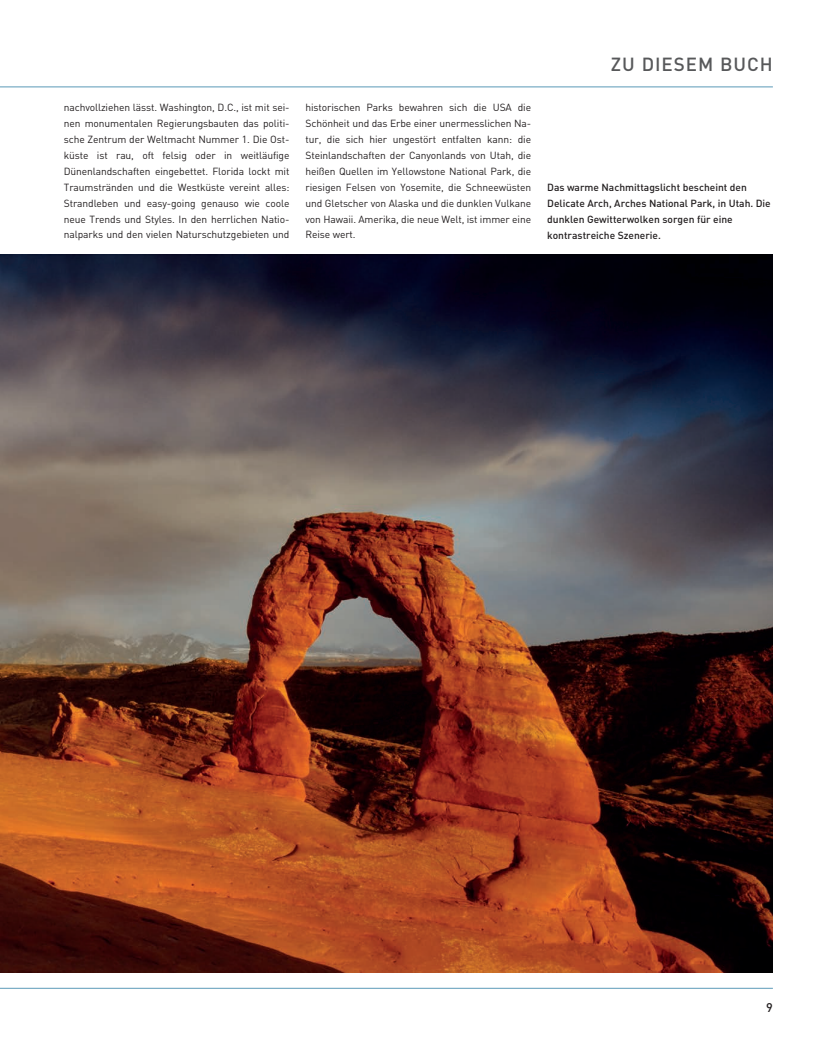
<style>
.page{position:relative;width:819px;height:1046px;background:#fff}
.page>*{position:absolute;margin:0;border:0;box-sizing:border-box;transform-origin:0 0}
.t1{font:500 18.75px "DIN";letter-spacing:.05em;color:#57585a}
.t2{font:500 12.5px "DIN";color:#231f20}
.t3{font:10.25px/16px "DIN";letter-spacing:-.01em;color:#231f20;text-align:justify}
.t4{font:500 10.25px/16px "DIN";color:#231f20}
</style>
<div class="page">
<hr style="left:0;top:86px;width:772px;height:1px;background:#7caec6">
<hr style="left:0;top:987px;width:772px;height:1px;background:#7caec6">
<img style="left:0;top:254px;width:772px;height:718px">
<p class="t3" style="left:64px;top:100px;width:227px">nachvollziehen lässt. Washington, D.C., ist mit sei&shy;nen monumentalen Regierungsbauten das politi&shy;sche Zentrum der Weltmacht Nummer 1. Die Ost&shy;küste ist rau, oft felsig oder in weitläufige Dünenlandschaften eingebettet. Florida lockt mit Traumstränden und die Westküste vereint alles:<br>Strandleben und easy-going genauso wie coole neue Trends und Styles. In den herrlichen Natio&shy;nalparks und den vielen Naturschutzgebieten und</p>
<p class="t3" style="left:305px;top:100px;width:227px">historischen Parks bewahren sich die USA die Schönheit und das Erbe einer unermesslichen Na&shy;tur, die sich hier ungestört entfalten kann: die Steinlandschaften der Canyonlands von Utah, die heißen Quellen im Yellowstone National Park, die riesigen Felsen von Yosemite, die Schneewüsten und Gletscher von Alaska und die dunklen Vulkane von Hawaii. Amerika, die neue Welt, ist immer eine Reise wert.</p>
<p class="t1" style="left:611px;top:53px;width:163px">ZU DIESEM BUCH</p>
<p class="t4" style="left:547px;top:179px;width:225px">Das warme Nachmittagslicht bescheint den Delicate Arch, Arches National Park, in Utah. Die dunklen Gewitterwolken sorgen für eine kontrastreiche Szenerie.</p>
<p class="t2" style="left:766px;top:1000px;width:8px">9</p>
</div>
